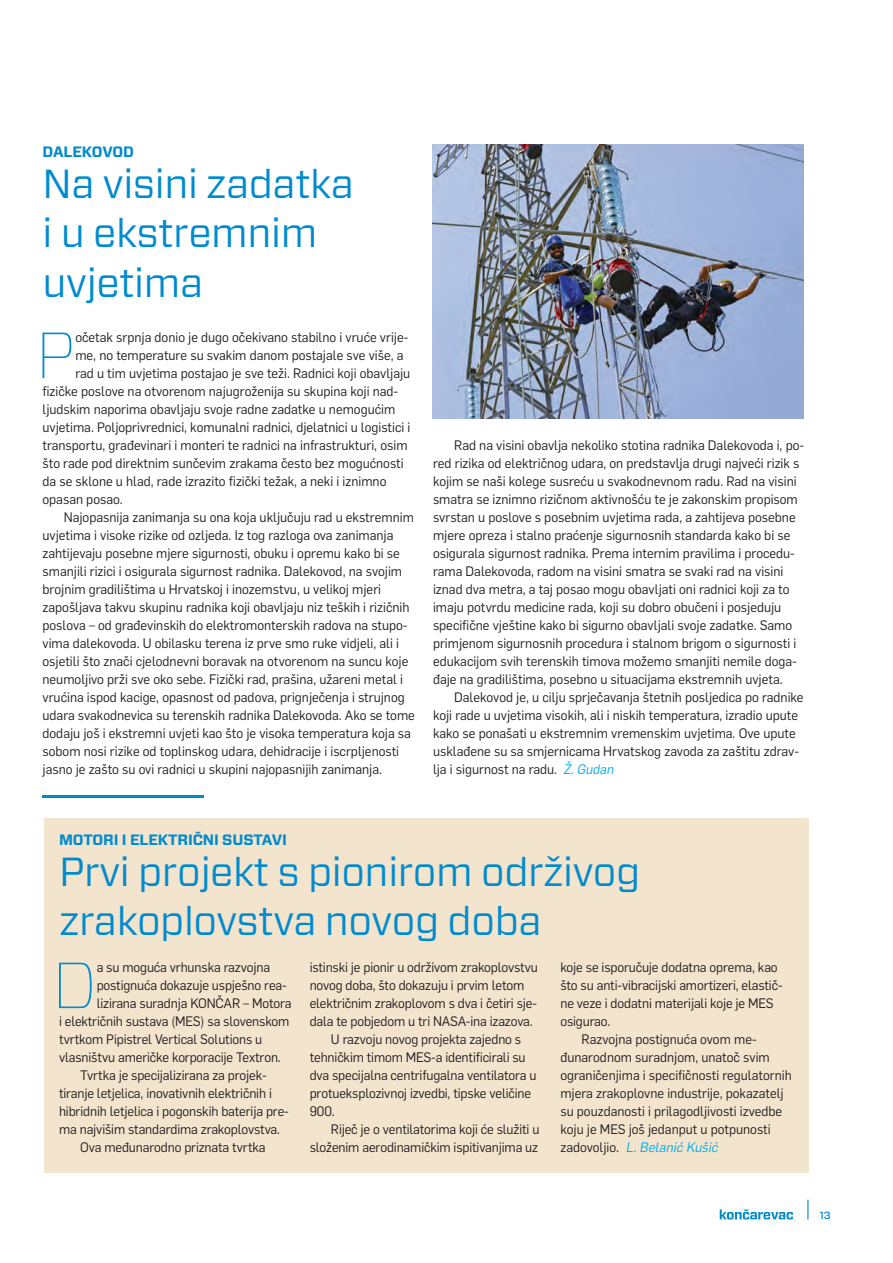
<style>
.page{position:relative;width:893px;height:1263px;background:#fff}
.page>*{position:absolute;margin:0;border:0;box-sizing:border-box;transform-origin:0 0}
.tekst{font:100 64.95px "Forza";color:#008bcf}
.naslov{font:40.5px/49.5px "Forza";letter-spacing:-.01em;color:#008bcf}
.podnaslov_verzal{font:700 15px "Forza";letter-spacing:-.01em;color:#008bcf}
.tekst-2{font:13.5px/18px "Flama";color:#231f20}
.t1{font:500 10.5px "Forza";color:#008bcf}
.s1{font-style:italic;color:#00aeef}
</style>
<div class="page">
<svg style="left:807px;top:1199px;width:1px;height:20px"></svg>
<svg style="left:720px;top:1209px;width:73px;height:10px"></svg>
<div style="left:44px;top:819px;width:764px;height:354px;background:#f3e4cd"></div>
<img style="left:433px;top:145px;width:370px;height:274px">
<hr style="left:42px;top:796px;width:162px;height:2px;background:#008bcf">
<p class="podnaslov_verzal" style="left:43px;top:141px;width:93px">DALEKOVOD</p>
<p class="naslov" style="left:43px;top:158px;width:313px">Na visini zadatka i u ekstremnim uvjetima</p>
<p class="tekst" style="left:35px;top:310px;width:42px">P</p>
<p class="tekst-2" style="left:75px;top:327px;width:335px">očetak srpnja donio je dugo očekivano stabilno i vruće vrije-</p>
<p class="tekst-2" style="left:75px;top:345px;width:330px">me, no temperature su svakim danom postajale sve više, a</p>
<p class="tekst-2" style="left:75px;top:363px;width:336px">rad u tim uvjetima postajao je sve teži. Radnici koji obavljaju</p>
<p class="tekst-2" style="left:43px;top:381px;width:357px">fizičke poslove na otvorenom najugroženija su skupina koji nad-</p>
<p class="tekst-2" style="left:43px;top:399px;width:354px">ljudskim naporima obavljaju svoje radne zadatke u nemogućim</p>
<p class="tekst-2" style="left:43px;top:417px;width:369px">uvjetima. Poljoprivrednici, komunalni radnici, djelatnici u logistici i</p>
<p class="tekst-2" style="left:43px;top:435px;width:367px">transportu, građevinari i monteri te radnici na infrastrukturi, osim</p>
<p class="tekst-2" style="left:43px;top:453px;width:363px">što rade pod direktnim sunčevim zrakama često bez mogućnosti</p>
<p class="tekst-2" style="left:43px;top:471px;width:345px">da se sklone u hlad, rade izrazito fizički težak, a neki i iznimno</p>
<p class="tekst-2" style="left:43px;top:489px;width:82px">opasan posao.</p>
<p class="tekst-2" style="left:43px;top:507px;width:374px;text-indent:21px">Najopasnija zanimanja su ona koja uključuju rad u ekstremnim uvjetima i visoke rizike od ozljeda. Iz tog razloga ova zanimanja zahtijevaju posebne mjere sigurnosti, obuku i opremu kako bi se smanjili rizici i osigurala sigurnost radnika. Dalekovod, na svojim brojnim gradilištima u Hrvatskoj i inozemstvu, u velikoj mjeri zapošljava takvu skupinu radnika koji obavljaju niz teških i rizičnih poslova – od građevinskih do elektromonterskih radova na stupo&shy;vima dalekovoda. U obilasku terena iz prve smo ruke vidjeli, ali i osjetili što znači cjelodnevni boravak na otvorenom na suncu koje neumoljivo prži sve oko sebe. Fizički rad, prašina, užareni metal i vrućina ispod kacige, opasnost od padova, prignječenja i strujnog udara svakodnevica su terenskih radnika Dalekovoda. Ako se tome dodaju još i ekstremni uvjeti kao što je visoka temperatura koja sa sobom nosi rizike od toplinskog udara, dehidracije i iscrpljenosti jasno je zašto su ovi radnici u skupini najopasnijih zanimanja.</p>
<p class="tekst-2" style="left:433px;top:435px;width:373px;text-indent:21px">Rad na visini obavlja nekoliko stotina radnika Dalekovoda i, po&shy;red rizika od električnog udara, on predstavlja drugi najveći rizik s kojim se naši kolege susreću u svakodnevnom radu. Rad na visini smatra se iznimno rizičnom aktivnošću te je zakonskim propisom svrstan u poslove s posebnim uvjetima rada, a zahtijeva posebne mjere opreza i stalno praćenje sigurnosnih standarda kako bi se osigurala sigurnost radnika. Prema internim pravilima i procedu&shy;rama Dalekovoda, radom na visini smatra se svaki rad na visini iznad dva metra, a taj posao mogu obavljati oni radnici koji za to imaju potvrdu medicine rada, koji su dobro obučeni i posjeduju specifične vještine kako bi sigurno obavljali svoje zadatke. Samo primjenom sigurnosnih procedura i stalnom brigom o sigurnosti i edukacijom svih terenskih timova možemo smanjiti nemile doga&shy;đaje na gradilištima, posebno u situacijama ekstremnih uvjeta.</p>
<p class="tekst-2" style="left:433px;top:687px;width:372px;text-indent:21px">Dalekovod je, u cilju sprječavanja štetnih posljedica po radnike koji rade u uvjetima visokih, ali i niskih temperatura, izradio upute kako se ponašati u ekstremnim vremenskim uvjetima. Ove upute usklađene su sa smjernicama Hrvatskog zavoda za zaštitu zdrav&shy;lja i sigurnost na radu. <span class="s1">Ž.Gudan</span></p>
<p class="podnaslov_verzal" style="left:59px;top:830px;width:229px">MOTORI I ELEKTRIČNI SUSTAVI</p>
<p class="naslov" style="left:59px;top:847px;width:583px;line-height:48.6px">Prvi projekt s pionirom održivog zrakoplovstva novog doba</p>
<p class="tekst" style="left:52px;top:940px;width:47px">D</p>
<p class="tekst-2" style="left:97px;top:957px;width:175px">a su moguća vrhunska razvojna</p>
<p class="tekst-2" style="left:560px;top:957px;width:224px">koje se isporučuje dodatna oprema, kao što su anti-vibracijski amortizeri, elastič&shy;ne veze i dodatni materijali koje je MES osigurao.</p>
<p class="tekst-2" style="left:560px;top:1029px;width:233px;text-indent:21px">Razvojna postignuća ovom me&shy;đunarodnom suradnjom, unatoč svim ograničenjima i specifičnosti regulatornih mjera zrakoplovne industrije, pokazatelj su pouzdanosti i prilagodljivosti izvedbe koju je MES još jedanput u potpunosti<br>z a d ovo lj i o . <span class="s1">L.Belanić Kušić</span></p>
<p class="tekst-2" style="left:310px;top:957px;width:230px">istinski je pionir u održivom zrakoplovstvu novog doba, što dokazuju i prvim letom električnim zrakoplovom s dva i četiri sje&shy;dala te pobjedom u tri NASA-ina izazova.</p>
<p class="tekst-2" style="left:310px;top:1029px;width:228px;text-indent:21px">U razvoju novog projekta zajedno s tehničkim timom MES-a identificirali su dva specijalna centrifugalna ventilatora u protueksplozivnoj izvedbi, tipske veličine 900.</p>
<p class="tekst-2" style="left:310px;top:1119px;width:231px;text-align:right">Riječ je o ventilatorima koji će služiti u složenim aerodinamičkim ispitivanjima uz</p>
<p class="tekst-2" style="left:97px;top:975px;width:192px">postignuća dokazuje uspješno rea-</p>
<p class="tekst-2" style="left:97px;top:993px;width:196px">lizirana suradnja KONČAR – Motora</p>
<p class="tekst-2" style="left:59px;top:1011px;width:232px">i električnih sustava (MES) sa slovenskom</p>
<p class="tekst-2" style="left:59px;top:1029px;width:205px">tvrtkom Pipistrel Vertical Solutions u</p>
<p class="tekst-2" style="left:59px;top:1047px;width:223px">vlasništvu američke korporacije Textron.</p>
<p class="tekst-2" style="left:59px;top:1065px;width:231px;text-indent:21px">Tvrtka je specijalizirana za projek&shy;tiranje letjelica, inovativnih električnih i hibridnih letjelica i pogonskih baterija pre&shy;ma najvišim standardima zrakoplovstva.</p>
<p class="tekst-2" style="left:80px;top:1137px;width:187px">Ova međunarodno priznata tvrtka</p>
<p class="t1" style="left:820px;top:1209px;width:12px">13</p>
</div>
